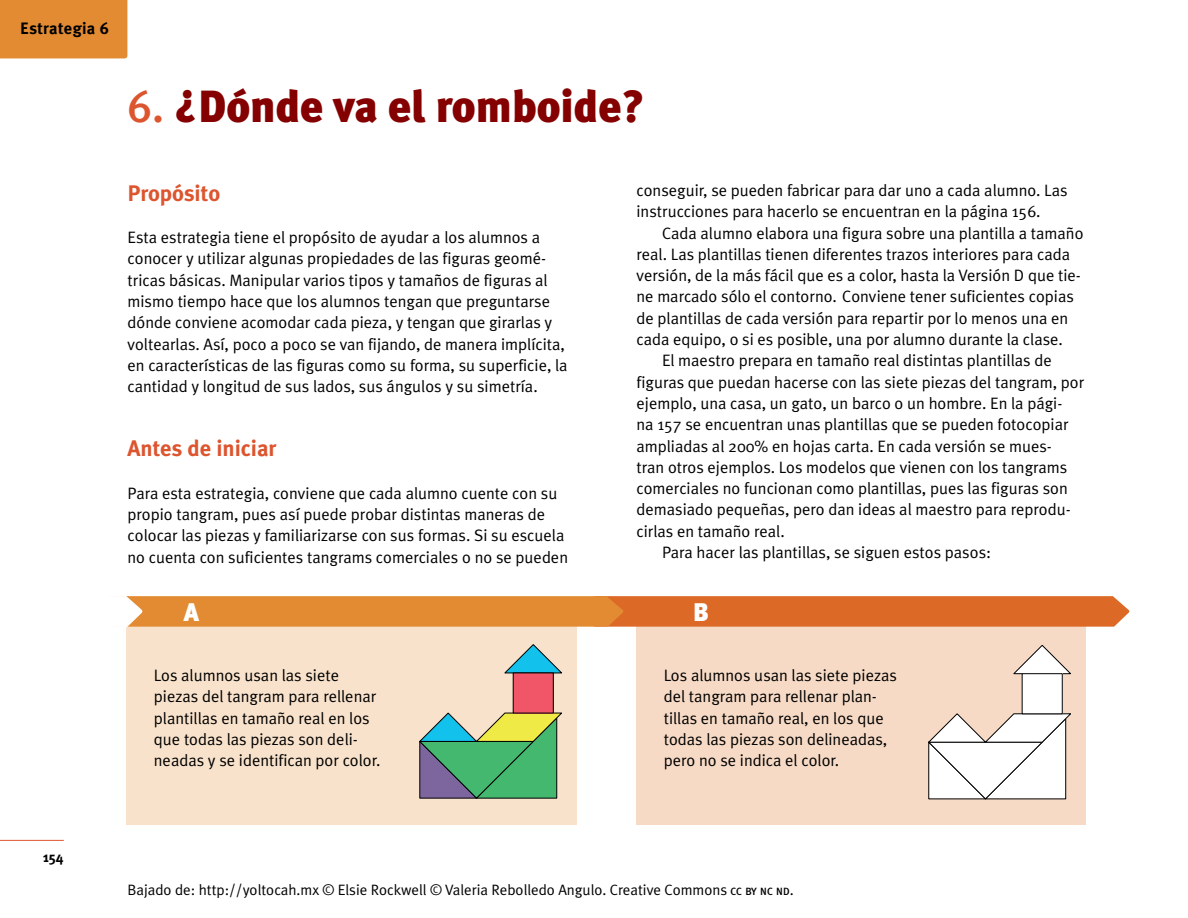
<style>
.page{position:relative;width:1188px;height:918px;background:#fff}
.page>*{position:absolute;margin:0;border:0;box-sizing:border-box;transform-origin:0 0}
.t1{font:900 45px "Meta Plus";color:#840001}
.t2{font:900 25.5px "Meta Plus";color:#fff}
.t3{font:700 22.5px "Meta Plus";color:#dc552f}
.t4{font:16.5px/21.3px "Meta Plus";color:#000}
.t5{font:700 16.5px "Meta Plus";letter-spacing:.02em;color:#000}
.t6{font:15px "Meta Plus";color:#000}
.t7{font:700 14.25px "Meta Plus";color:#000}
.s1{font-weight:500;color:#dc552f}
.s2{font-weight:500;font-size:10.5px}
</style>
<div class="page">
<hr style="left:0;top:840px;width:64px;height:1px;background:#dc552f">
<div style="left:636px;top:624px;width:450px;height:201px;background:#f6dac5"></div>
<div style="left:127px;top:624px;width:450px;height:201px;background:#f8e2cb"></div>
<svg style="left:126px;top:596px;width:1004px;height:32px;background:#e18037"></svg>
<div style="left:0;top:0;width:127px;height:58px;background:#e38b32"></div>
<svg style="left:504px;top:644px;width:58px;height:30px"></svg>
<svg style="left:419px;top:712px;width:143px;height:87px;background:#70ad7b"></svg>
<div style="left:513px;top:673px;width:40px;height:40px;background:#f05668"></div>
<svg style="left:1013px;top:645px;width:58px;height:30px"></svg>
<svg style="left:928px;top:713px;width:143px;height:87px;background:#ece8e5"></svg>
<div style="left:1022px;top:674px;width:40px;height:40px;background:#fff"></div>
<div style="left:1022px;top:673px;width:41px;height:41px;border:1px solid #000"></div>
<p class="t5" style="left:20px;top:19px;width:90px">Estrategia 6</p>
<h1 class="t1" style="left:127px;top:81px;width:519px"><span class="s1">6.</span> ¿Dónde va el romboide?</h1>
<h3 class="t3" style="left:128px;top:180px;width:94px">Propósito</h3>
<p class="t4" style="left:128px;top:227px;width:442px">Esta estrategia tiene el propósito de ayudar a los alumnos a conocer y utilizar algunas propiedades de las figuras geomé&shy;tricas básicas. Manipular varios tipos y tamaños de figuras al mismo tiempo hace que los alumnos tengan que preguntarse dónde conviene acomodar cada pieza, y tengan que girarlas y voltearlas. Así, poco a poco se van fijando, de manera implícita, en características de las figuras como su forma, su superficie, la cantidad y longitud de sus lados, sus ángulos y su simetría.</p>
<h3 class="t3" style="left:128px;top:435px;width:150px">Antes de iniciar</h3>
<p class="t4" style="left:128px;top:482px;width:442px">Para esta estrategia, conviene que cada alumno cuente con su propio tangram, pues así puede probar distintas maneras de colocar las piezas y familiarizarse con sus formas. Si su escuela no cuenta con suficientes tangrams comerciales o no se pueden</p>
<p class="t4" style="left:637px;top:179px;width:433px">conseguir, se pueden fabricar para dar uno a cada alumno. Las instrucciones para hacerlo se encuentran en la página 156.</p>
<p class="t4" style="left:662px;top:222px;width:423px">Cada alumno elabora una figura sobre una plantilla a tamaño</p>
<p class="t4" style="left:637px;top:243px;width:435px">real. Las plantillas tienen diferentes trazos interiores para cada</p>
<p class="t4" style="left:637px;top:265px;width:446px">versión, de la más fácil que es a color, hasta la Versión D que tie-</p>
<p class="t4" style="left:637px;top:286px;width:439px">ne marcado sólo el contorno. Conviene tener suficientes copias</p>
<p class="t4" style="left:637px;top:307px;width:433px">de plantillas de cada versión para repartir por lo menos una en</p>
<p class="t4" style="left:637px;top:329px;width:428px">cada equipo, o si es posible, una por alumno durante la clase.</p>
<p class="t4" style="left:662px;top:350px;width:391px">El maestro prepara en tamaño real distintas plantillas de</p>
<p class="t4" style="left:637px;top:371px;width:449px">figuras que puedan hacerse con las siete piezas del tangram, por</p>
<p class="t4" style="left:637px;top:392px;width:427px">ejemplo, una casa, un gato, un barco o un hombre. En la pági-</p>
<p class="t4" style="left:637px;top:414px;width:434px">na 157 se encuentran unas plantillas que se pueden fotocopiar</p>
<p class="t4" style="left:637px;top:435px;width:417px">ampliadas al 200% en hojas carta. En cada versión se mues-</p>
<p class="t4" style="left:637px;top:456px;width:432px">tran otros ejemplos. Los modelos que vienen con los tangrams</p>
<p class="t4" style="left:637px;top:478px;width:433px">comerciales no funcionan como plantillas, pues las figuras son</p>
<p class="t4" style="left:637px;top:499px;width:436px">demasiado pequeñas, pero dan ideas al maestro para reprodu-</p>
<p class="t4" style="left:637px;top:520px;width:150px">cirlas en tamaño real.</p>
<p class="t4" style="left:662px;top:542px;width:331px">Para hacer las plantillas, se siguen estos pasos:</p>
<h2 class="t2" style="left:184px;top:597px;width:17px">A</h2>
<h2 class="t2" style="left:693px;top:597px;width:17px">B</h2>
<p class="t4" style="left:154px;top:664px;width:228px">Los alumnos usan las siete piezas del tangram para rellenar plantillas en tamaño real en los que todas las piezas son deli&shy;neadas y se identifican por color.</p>
<p class="t4" style="left:664px;top:664px;width:235px">Los alumnos usan las siete piezas del tangram para rellenar plan&shy;tillas en tamaño real, en los que todas las piezas son delineadas, pero no se indica el color.</p>
<p class="t7" style="left:43px;top:849px;width:22px">154</p>
<p class="t6" style="left:128px;top:881px;width:668px">Bajado de: http://yoltocah.mx © Elsie Rockwell © Valeria Rebolledo Angulo. Creative Commons <span class="s2">CC BY NC ND</span>.</p>
</div>
